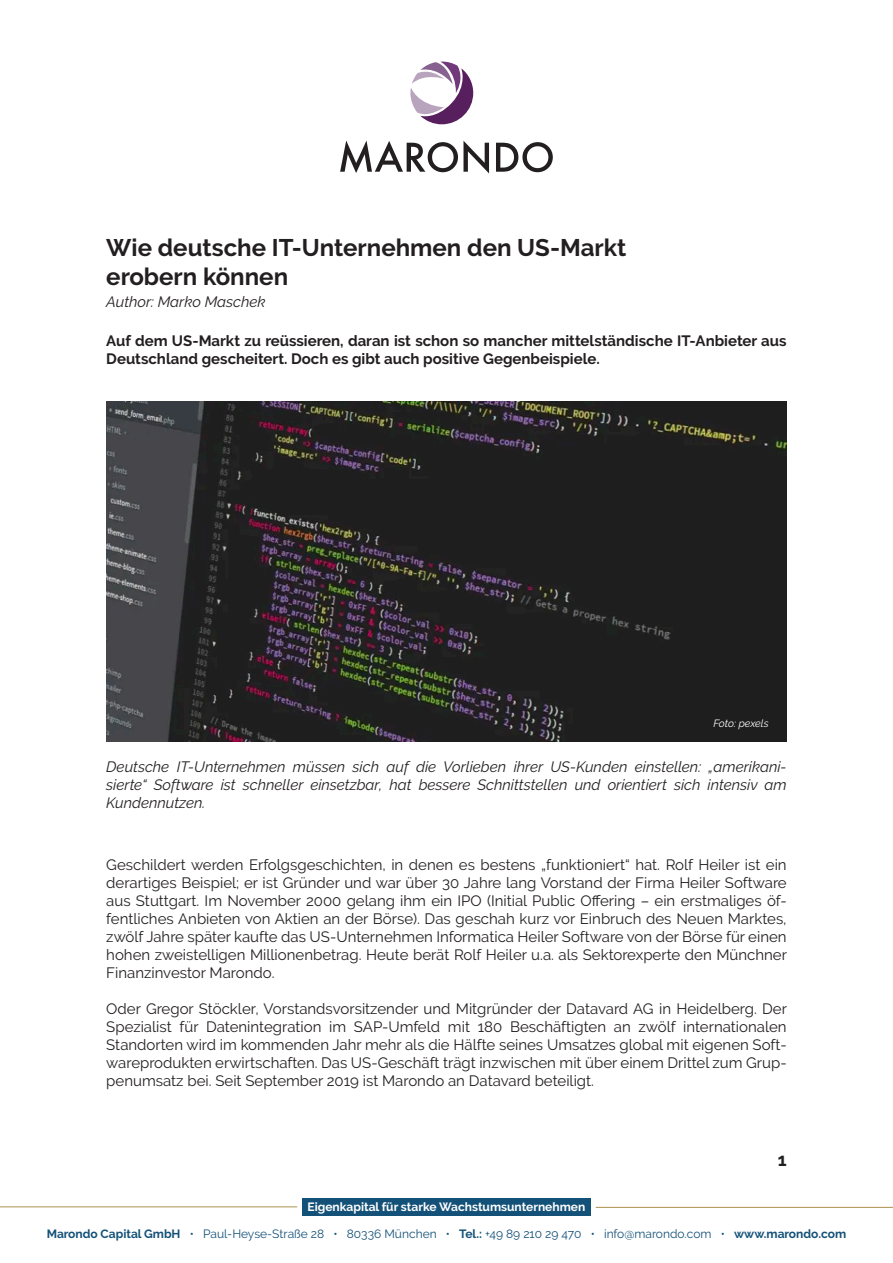
<style>
.page{position:relative;width:893px;height:1263px;background:#fff}
.page>*{position:absolute;margin:0;border:0;box-sizing:border-box;transform-origin:0 0}
.t1{font:700 24px/28.8px "Raleway";color:#231f20}
.t2{font:700 18px "Raleway";color:#231f20}
.t3{font:15px/18px "Raleway";color:#231f20;text-align:justify}
.t4{font:italic 15px/18px "Raleway";color:#231f20;text-align:justify}
.t5{font:700 15px/18px "Raleway";color:#231f20}
.t6{font:12px "Raleway";color:#145178}
.t7{font:700 12px "Raleway";color:#fff}
.t8{font:italic 10.5px "Raleway";letter-spacing:-.005em;color:#fff}
.s1{font-weight:700}
</style>
<div class="page">
<svg style="left:340px;top:141px;width:149px;height:32px"></svg>
<svg style="left:496px;top:142px;width:57px;height:30px"></svg>
<svg style="left:410px;top:62px;width:63px;height:62px"></svg>
<div style="left:302px;top:1199px;width:289px;height:17px;background:#145178"></div>
<hr style="left:596px;top:1207px;width:297px;height:1px;background:#ad914f">
<img style="left:106px;top:401px;width:681px;height:340px">
<hr style="left:0;top:1206px;width:297px;height:1px;background:#ad914f">
<p class="t1" style="left:106px;top:234px;width:522px">Wie deutsche IT-Unternehmen den US-Markt erobern können</p>
<p class="t4" style="left:106px;top:293px;width:161px">Author: Marko Maschek</p>
<p class="t5" style="left:106px;top:332px;width:682px">Auf dem US-Markt zu reüssieren, daran ist schon so mancher mittelständische IT-Anbieter aus<br>Deutschland gescheitert. Doch es gibt auch positive Gegenbeispiele.</p>
<p class="t8" style="left:713px;top:718px;width:57px">Foto: pexels</p>
<p class="t4" style="left:106px;top:758px;width:682px">Deutsche IT-Unternehmen müssen sich auf die Vorlieben ihrer US-Kunden einstellen: „amerikani&shy;sierte“ Software ist schneller einsetzbar, hat bessere Schnittstellen und orientiert sich intensiv am Kundennutzen.</p>
<p class="t3" style="left:106px;top:855px;width:682px">Geschildert werden Erfolgsgeschichten, in denen es bestens „funktioniert“ hat. Rolf Heiler ist ein derartiges Beispiel; er ist Gründer und war über 30 Jahre lang Vorstand der Firma Heiler Software aus Stuttgart. Im November 2000 gelang ihm ein IPO (Initial Public Offering – ein erstmaliges öf&shy;fentliches Anbieten von Aktien an der Börse). Das geschah kurz vor Einbruch des Neuen Marktes, zwölf Jahre später kaufte das US-Unternehmen Informatica Heiler Software von der Börse für einen hohen zweistelligen Millionenbetrag. Heute berät Rolf Heiler u.a. als Sektorexperte den Münchner Finanzinvestor Marondo.</p>
<p class="t3" style="left:106px;top:999px;width:682px">Oder Gregor Stöckler, Vorstandsvorsitzender und Mitgründer der Datavard AG in Heidelberg. Der Spezialist für Datenintegration im SAP-Umfeld mit 180 Beschäftigten an zwölf internationalen Standorten wird im kommenden Jahr mehr als die Hälfte seines Umsatzes global mit eigenen Soft&shy;wareprodukten erwirtschaften. Das US-Geschäft trägt inzwischen mit über einem Drittel zum Grup&shy;penumsatz bei. Seit September 2019 ist Marondo an Datavard beteiligt.</p>
<p class="t2" style="left:778px;top:1149px;width:10px">1</p>
<p class="t7" style="left:308px;top:1200px;width:279px">Eigenkapital für starke Wachstumsunternehmen</p>
<p class="t6" style="left:47px;top:1227px;width:801px"><span class="s1">Marondo Capital GmbH</span> • Paul-Heyse-Straße 28 • 80336 München • <span class="s1">Tel.:</span> +49 89 210 29 470 • info@marondo.com • <span class="s1">www.marondo.com</span></p>
</div>
